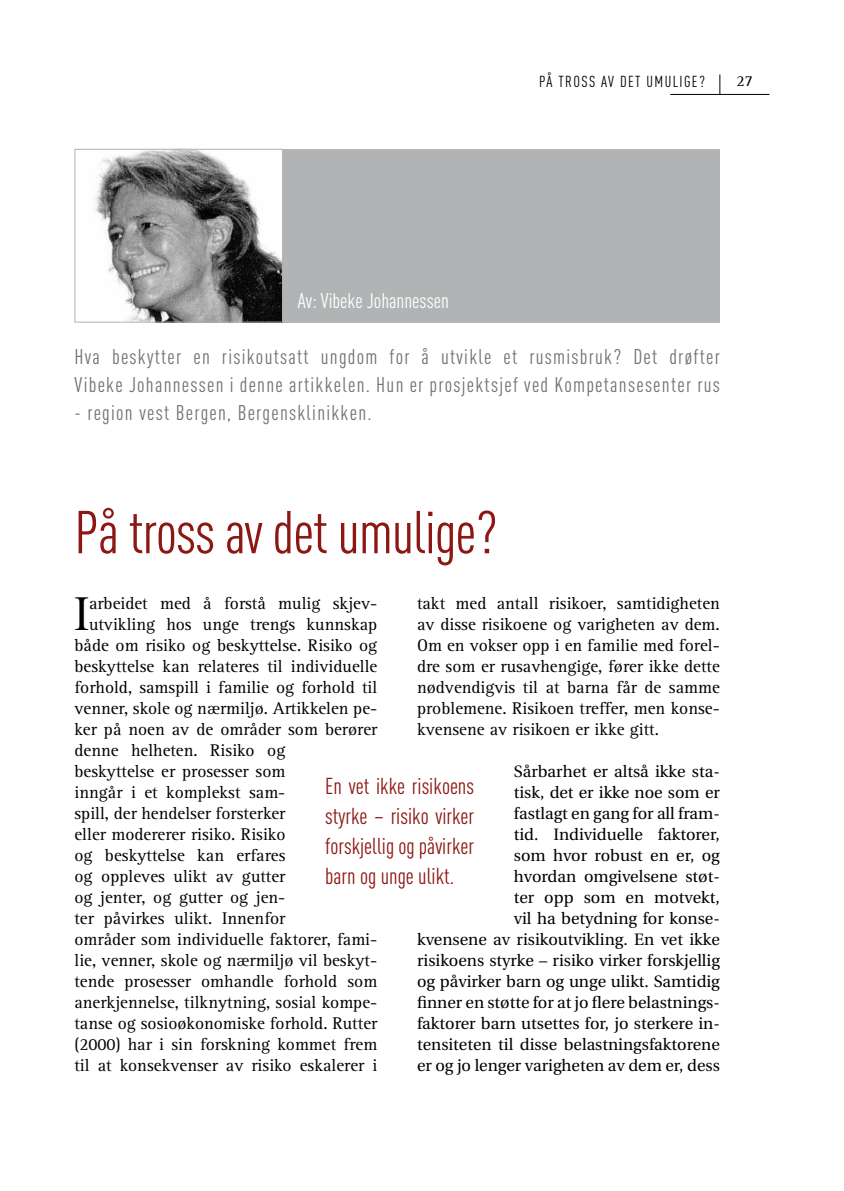
<style>
.page{position:relative;width:844px;height:1191px;background:#fff}
.page>*{position:absolute;margin:0;border:0;box-sizing:border-box;transform-origin:0 0}
.t1{font:59.5px "DIN Cond";letter-spacing:-.015em;color:#8c1713}
.t2{font:49px "Rotis Serif";color:#000}
.t3{font:22.75px/29.8px "DIN Cond";color:#8c1713;text-align:justify}
.t4{font:21px/28px "DIN Cond";letter-spacing:.06em;color:#707172}
.t5{font:21px "DIN Cond";color:#fff}
.t6{font:17.5px/21px "Rotis Serif";color:#000;text-align:justify}
.t7{font:16.45px/21px "Utopia";color:#000;text-align:right}
.t8{font:15.75px "DIN Cond";color:#000}
.t9{font:15.75px "Rotis Serif";color:#000}
</style>
<div class="page">
<div style="left:283px;top:149px;width:436px;height:173px;background:#b1b3b4"></div>
<img style="left:94px;top:151px;width:187px;height:169px">
<div style="left:74px;top:149px;width:209px;height:173px;border:1px solid #b1b3b4"></div>
<hr style="left:670px;top:94px;width:99px;height:1px;background:#000">
<svg style="left:719px;top:74px;width:1px;height:20px"></svg>
<p class="t5" style="left:298px;top:288px;width:152px">Av: Vibeke Johannessen</p>
<p class="t8" style="left:539px;top:72px;width:28px">På tross</p>
<p class="t8" style="left:601px;top:72px;width:27px">av det</p>
<p class="t8" style="left:646px;top:72px;width:60px">umulige?</p>
<p class="t9" style="left:736px;top:71px;width:18px">27</p>
<p class="t4" style="left:74px;top:342px;width:646px">Hva beskytter en risikoutsatt ungdom for å utvikle et rusmisbruk? Det drøfter<br>Vibeke Johannessen i denne artikkelen. Hun er prosjektsjef ved Kompetansesenter rus</p>
<p class="t4" style="left:74px;top:398px;width:298px">- region vest Bergen, Bergensklinikken.</p>
<h1 class="t1" style="left:74px;top:498px;width:424px">På tross av det umulige?</h1>
<h2 class="t2" style="left:74px;top:586px;width:16px">I</h2>
<p class="t6" style="left:89px;top:593px;width:290px">arbeidet med å forstå mulig skjev-</p>
<p class="t6" style="left:417px;top:593px;width:304px">takt med antall risikoer, samtidigheten av disse risikoene og varigheten av dem.<br>Om en vokser opp i en familie med forel&shy;dre som er rusavhengige, fører ikke dette nødvendigvis til at barna får de samme problemene. Risikoen treffer, men konse&shy;kvensene av risikoen er ikke gitt.</p>
<p class="t7" style="left:417px;top:761px;width:304px">Sårbarhet er altså ikke sta-<br>tisk, det er ikke noe som er<br>fastlagt en gang for all fram-<br>tid. Individuelle faktorer,<br>som hvor robust en er, og<br>hvordan omgivelsene støt-<br>ter opp som en motvekt,<br>vil ha betydning for konse-<br>kvensene av risikoutvikling. En vet ikke risikoens styrke – risiko virker forskjellig og påvirker barn og unge ulikt. Samtidig finner en støtte for at jo flere belastnings&shy;faktorer barn utsettes for, jo sterkere in&shy;tensiteten til disse belastningsfaktorene er og jo lenger varigheten av dem er, dess</p>
<p class="t6" style="left:89px;top:614px;width:290px">utvikling hos unge trengs kunnskap</p>
<p class="t6" style="left:74px;top:635px;width:304px">både om risiko og beskyttelse. Risiko og</p>
<p class="t6" style="left:74px;top:656px;width:304px">beskyttelse kan relateres til individuelle</p>
<p class="t6" style="left:74px;top:677px;width:304px">forhold, samspill i familie og forhold til</p>
<p class="t6" style="left:74px;top:698px;width:304px">venner, skole og nærmiljø. Artikkelen pe-</p>
<p class="t6" style="left:74px;top:719px;width:304px">ker på noen av de områder som berører</p>
<p class="t6" style="left:74px;top:740px;width:212px">denne helheten. Risiko og</p>
<p class="t6" style="left:74px;top:761px;width:212px">beskyttelse er prosesser som</p>
<p class="t6" style="left:74px;top:782px;width:212px">inngår i et komplekst sam-</p>
<p class="t6" style="left:74px;top:803px;width:212px">spill, der hendelser forsterker</p>
<p class="t6" style="left:74px;top:824px;width:212px">eller modererer risiko. Risiko</p>
<p class="t6" style="left:74px;top:845px;width:212px">og beskyttelse kan erfares</p>
<p class="t6" style="left:74px;top:866px;width:212px">og oppleves ulikt av gutter</p>
<p class="t6" style="left:74px;top:887px;width:212px">og jenter, og gutter og jen-</p>
<p class="t6" style="left:74px;top:908px;width:212px">ter påvirkes ulikt. Innenfor</p>
<p class="t6" style="left:74px;top:929px;width:304px">områder som individuelle faktorer, fami-</p>
<p class="t6" style="left:74px;top:950px;width:304px">lie, venner, skole og nærmiljø vil beskyt-</p>
<p class="t6" style="left:74px;top:971px;width:304px">tende prosesser omhandle forhold som</p>
<p class="t6" style="left:74px;top:992px;width:304px">anerkjennelse, tilknytning, sosial kompe-</p>
<p class="t6" style="left:74px;top:1013px;width:304px">tanse og sosioøkonomiske forhold. Rutter</p>
<p class="t6" style="left:74px;top:1034px;width:304px">(2000) har i sin forskning kommet frem</p>
<p class="t6" style="left:74px;top:1055px;width:304px">til at konsekvenser av risiko eskalerer i</p>
<h3 class="t3" style="left:325px;top:771px;width:150px">En vet ikke risikoens styrke – risiko virker forskjellig og påvirker barn og unge ulikt.</h3>
</div>
